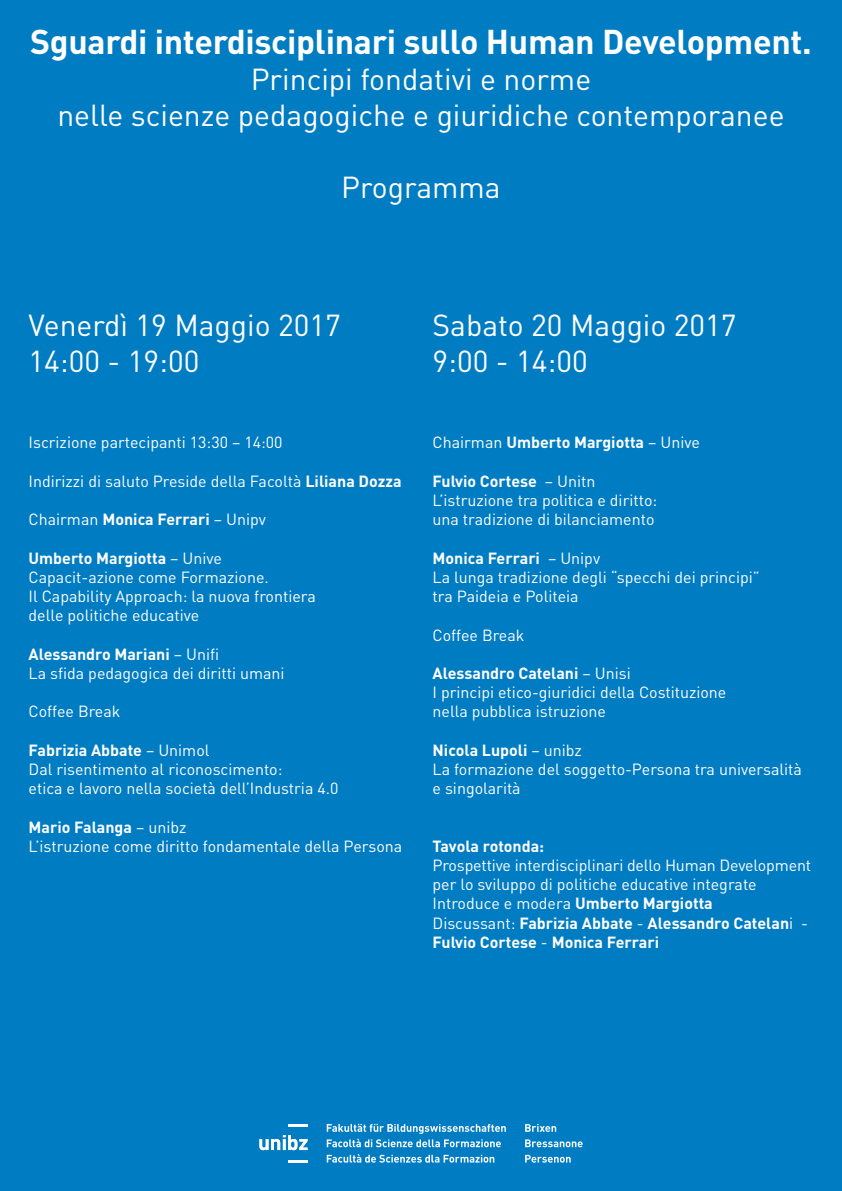
<style>
.page{position:relative;width:842px;height:1191px;background:#fff}
.page>*{position:absolute;margin:0;border:0;box-sizing:border-box;transform-origin:0 0}
.t1{font:700 34px "DINOT";letter-spacing:-.01em;color:#fff}
.t2{font:30px "DINOT";color:#fff}
.t3{font:16px/19.2px "DINOT";color:#fff}
.t4{font:700 16px/19.2px "DINOT";color:#fff}
.s1{font-weight:700}
.s2{font-weight:400}
</style>
<div class="page">
<div style="left:0;top:0;width:842px;height:1190px;background:#007cc2"></div>
<svg style="left:288px;top:1124px;width:19px;height:2px"></svg>
<hr style="left:288px;top:1159px;width:19px;height:3px;background:#fff">
<svg style="left:259px;top:1135px;width:48px;height:15px"></svg>
<svg style="left:327px;top:1123px;width:179px;height:24px"></svg>
<svg style="left:327px;top:1154px;width:167px;height:8px"></svg>
<svg style="left:525px;top:1124px;width:31px;height:7px"></svg>
<svg style="left:525px;top:1139px;width:58px;height:8px"></svg>
<svg style="left:525px;top:1154px;width:46px;height:8px"></svg>
<p class="t1" style="left:30px;top:20px;width:783px">Sguardi interdisciplinari sullo Human Development.</p>
<p class="t2" style="left:251px;top:61px;width:342px">Principi fondativi e norme</p>
<p class="t2" style="left:57px;top:97px;width:729px">nelle scienze pedagogiche e giuridiche contemporanee</p>
<p class="t2" style="left:341px;top:169px;width:161px">Programma</p>
<p class="t2" style="left:29px;top:306px;width:314px">Venerdì 19 Maggio 2017</p>
<p class="t2" style="left:29px;top:342px;width:172px">14:00 - 19:00</p>
<p class="t3" style="left:29px;top:433px;width:255px">Iscrizione partecipanti 13:30 – 14:00</p>
<p class="t3" style="left:29px;top:471px;width:375px">Indirizzi di saluto Preside della Facoltà <span class="s1">Liliana Dozza</span></p>
<p class="t3" style="left:29px;top:509px;width:239px">Chairman <span class="s1">Monica Ferrari</span> – Unipv</p>
<p class="t4" style="left:29px;top:548px;width:195px">Umberto Margiotta <span class="s2">– Unive</span></p>
<p class="t3" style="left:29px;top:567px;width:242px">Capacit-azione come Formazione.</p>
<p class="t3" style="left:29px;top:586px;width:289px">Il Capability Approach: la nuova frontiera</p>
<p class="t3" style="left:29px;top:605px;width:172px">delle politiche educative</p>
<p class="t4" style="left:29px;top:644px;width:192px">Alessandro Mariani <span class="s2">– Unifi</span></p>
<p class="t3" style="left:29px;top:663px;width:257px">La sfida pedagogica dei diritti umani</p>
<p class="t3" style="left:29px;top:701px;width:93px">Coffee Break</p>
<p class="t4" style="left:29px;top:740px;width:182px">Fabrizia Abbate <span class="s2">– Unimol</span></p>
<p class="t3" style="left:29px;top:759px;width:255px">Dal risentimento al riconoscimento:</p>
<p class="t3" style="left:29px;top:778px;width:311px">etica e lavoro nella società dell’Industria 4.0</p>
<p class="t4" style="left:29px;top:816px;width:159px">Mario Falanga <span class="s2">– unibz</span></p>
<p class="t3" style="left:29px;top:836px;width:375px">L’istruzione come diritto fondamentale della Persona</p>
<p class="t2" style="left:433px;top:306px;width:305px">Sabato 20 Maggio 2017</p>
<p class="t2" style="left:433px;top:342px;width:157px">9:00 - 14:00</p>
<p class="t4" style="left:433px;top:432px;width:269px"><span class="s2">Chairman</span> Umberto Margiotta <span class="s2">– Unive</span></p>
<p class="t4" style="left:433px;top:471px;width:164px">Fulvio Cortese <span class="s2">– Unitn</span></p>
<p class="t3" style="left:433px;top:490px;width:226px">L’istruzione tra politica e diritto:</p>
<p class="t3" style="left:433px;top:509px;width:223px">una tradizione di bilanciamento</p>
<p class="t4" style="left:433px;top:548px;width:169px">Monica Ferrari <span class="s2">– Unipv</span></p>
<p class="t3" style="left:433px;top:567px;width:329px">La lunga tradizione degli “specchi dei principi”</p>
<p class="t3" style="left:433px;top:586px;width:148px">tra Paideia e Politeia</p>
<p class="t3" style="left:433px;top:625px;width:93px">Coffee Break</p>
<p class="t4" style="left:433px;top:663px;width:200px">Alessandro Catelani <span class="s2">– Unisi</span></p>
<p class="t3" style="left:433px;top:682px;width:295px">I principi etico-giuridici della Costituzione</p>
<p class="t3" style="left:433px;top:701px;width:175px">nella pubblica istruzione</p>
<p class="t4" style="left:433px;top:740px;width:151px">Nicola Lupoli <span class="s2">– unibz</span></p>
<p class="t3" style="left:433px;top:759px;width:371px">La formazione del soggetto-Persona tra universalità e singolarità</p>
<p class="t4" style="left:433px;top:836px;width:113px">Tavola rotonda:</p>
<p class="t3" style="left:433px;top:855px;width:380px">Prospettive interdisciplinari dello Human Development</p>
<p class="t3" style="left:433px;top:874px;width:326px">per lo sviluppo di politiche educative integrate</p>
<p class="t3" style="left:433px;top:893px;width:282px">Introduce e modera <span class="s1">Umberto Margiotta</span></p>
<p class="t4" style="left:433px;top:912px;width:377px"><span class="s2">Discussant:</span> Fabrizia Abbate <span class="s2">-</span> Alessandro Catelan<span class="s2">i -<br></span>Fulvio Cortese <span class="s2">-</span> Monica Ferrari</p>
</div>
